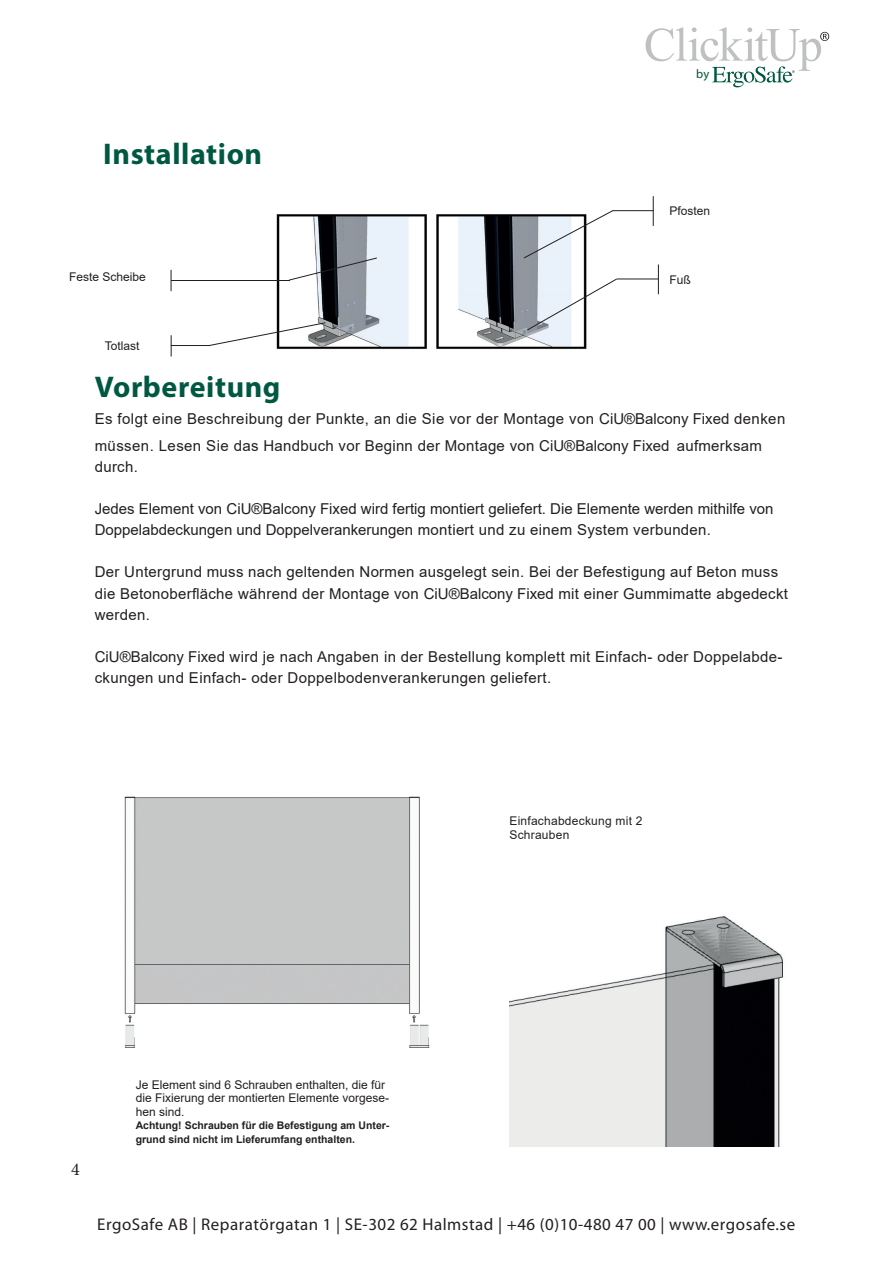
<style>
.page{position:relative;width:893px;height:1263px;background:#fff}
.page>*{position:absolute;margin:0;border:0;box-sizing:border-box;transform-origin:0 0}
.t1{font:700 30px "Myriad Pro";letter-spacing:.02em;color:#005842}
.t2{font:18px "Minion Pro";color:#231f20}
.t3{font:16.95px "Myriad";letter-spacing:.03em;color:#231f20}
.t4{font:15px/21px "Arial";letter-spacing:.02em;color:#231f20}
.t5{font:15px/21px "Arial";color:#231f20}
.t6{font:12.6px "Myriad Pro";color:#005842}
.t7{font:12px/13.5px "Arial";color:#231f20}
.t8{font:12px/14.4px "Arial";letter-spacing:.02em;color:#231f20}
.t9{font:700 10.5px/13.5px "Arial";color:#231f20}
</style>
<div class="page">
<svg style="left:645px;top:27px;width:184px;height:60px"></svg>
<img style="left:509px;top:916px;width:274px;height:230px">
<img style="left:124px;top:796px;width:306px;height:252px">
<img style="left:276px;top:214px;width:311px;height:136px">
<hr style="left:653px;top:196px;width:1px;height:30px;background:#231f20">
<svg style="left:523px;top:210px;width:91px;height:49px"></svg>
<hr style="left:613px;top:210px;width:41px;height:1px;background:#231f20">
<hr style="left:658px;top:264px;width:1px;height:30px;background:#231f20">
<svg style="left:526px;top:278px;width:92px;height:53px"></svg>
<hr style="left:617px;top:279px;width:41px;height:1px;background:#231f20">
<svg style="left:171px;top:270px;width:1px;height:21px"></svg>
<svg style="left:288px;top:257px;width:90px;height:24px"></svg>
<hr style="left:171px;top:280px;width:119px;height:1px;background:#231f20">
<svg style="left:171px;top:335px;width:1px;height:21px"></svg>
<svg style="left:209px;top:322px;width:117px;height:24px"></svg>
<hr style="left:171px;top:345px;width:39px;height:1px;background:#231f20">
<h1 class="t1" style="left:103px;top:135px;width:160px">Installation</h1>
<p class="t6" style="left:696px;top:66px;width:14px">by</p>
<p class="t7" style="left:669px;top:204px;width:42px">Pfosten</p>
<p class="t7" style="left:69px;top:270px;width:78px">Feste Scheibe</p>
<p class="t7" style="left:669px;top:273px;width:23px">Fuß</p>
<p class="t7" style="left:105px;top:339px;width:36px">Totlast</p>
<h1 class="t1" style="left:95px;top:368px;width:187px">Vorbereitung</h1>
<p class="t4" style="left:95px;top:406px;width:692px;line-height:27px">Es folgt eine Beschreibung der Punkte, an die Sie vor der Montage von CiU®Balcony Fixed denken müssen. Lesen Sie das Handbuch vor Beginn der Montage von CiU®Balcony Fixed aufmerksam</p>
<p class="t4" style="left:95px;top:457px;width:45px">durch.</p>
<p class="t5" style="left:95px;top:499px;width:680px">Jedes Element von CiU®Balcony Fixed wird fertig montiert geliefert. Die Elemente werden mithilfe von<br>Doppelabdeckungen und Doppelverankerungen montiert und zu einem System verbunden.</p>
<p class="t4" style="left:95px;top:562px;width:695px">Der Untergrund muss nach geltenden Normen ausgelegt sein. Bei der Befestigung auf Beton muss die Betonoberfläche während der Montage von CiU®Balcony Fixed mit einer Gummimatte abgedeckt werden.</p>
<p class="t4" style="left:95px;top:646px;width:689px">CiU®Balcony Fixed wird je nach Angaben in der Bestellung komplett mit Einfach- oder Doppelabde&shy;ckungen und Einfach- oder Doppelbodenverankerungen geliefert.</p>
<p class="t8" style="left:509px;top:813px;width:135px">Einfachabdeckung mit 2<br>Schrauben</p>
<p class="t2" style="left:71px;top:1157px;width:10px">4</p>
<p class="t7" style="left:136px;top:1078px;width:255px">Je Element sind 6 Schrauben enthalten, die für die Fixierung der montierten Elemente vorgese&shy;hen sind.</p>
<p class="t9" style="left:136px;top:1119px;width:255px">Achtung! Schrauben für die Befestigung am Unter&shy;grund sind nicht im Lieferumfang enthalten.</p>
<p class="t3" style="left:97px;top:1216px;width:700px">ErgoSafe AB | Reparatörgatan 1 | SE-302 62 Halmstad | +46 (0)10-480 47 00 | www.ergosafe.se</p>
</div>
